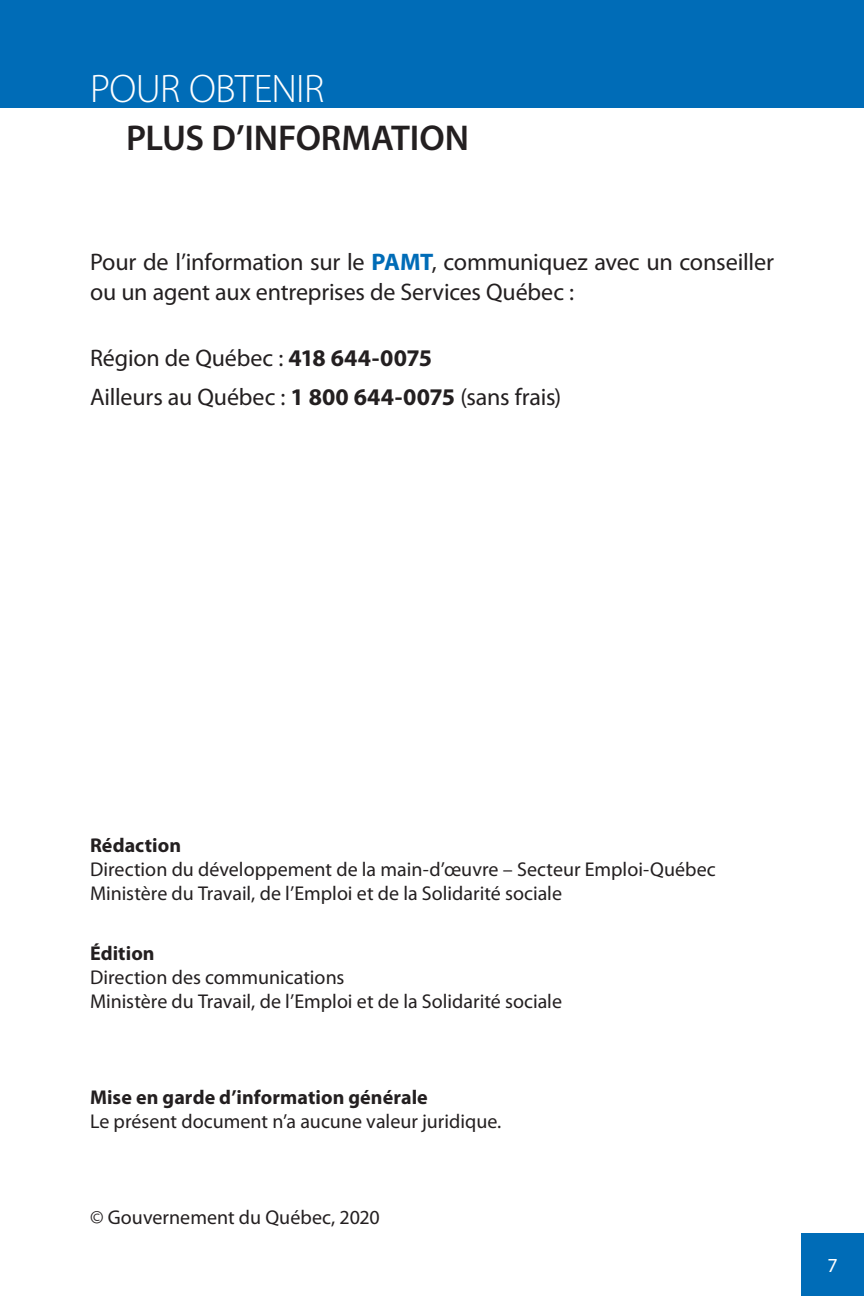
<style>
.page{position:relative;width:864px;height:1296px;background:#fff}
.page>*{position:absolute;margin:0;border:0;box-sizing:border-box;transform-origin:0 0}
.Titre1{font:300 40px "Myriad Pro";letter-spacing:-.015em;color:#fff}
.Titre1-2{font:600 36px "Myriad Pro";letter-spacing:-.005em;color:#231f20}
.Texte{font:24px/30px "Myriad Pro";letter-spacing:-.005em;color:#231f20}
.Texte-2{font:20px "Myriad Pro";color:#231f20}
.Texte-3{font:700 20px "Myriad Pro";letter-spacing:.005em;color:#231f20}
.t1{font:20px "Myriad Pro";color:#fff}
.s1{font-weight:700;color:#006cb7}
.s2{font-weight:700}
</style>
<div class="page">
<div style="left:0;top:0;width:864px;height:108px;background:#006cb7"></div>
<div style="left:801px;top:1233px;width:63px;height:63px;background:#006cb7"></div>
<p class="Titre1" style="left:90px;top:65px;width:236px">POUR OBTENIR</p>
<p class="Titre1-2" style="left:126px;top:115px;width:345px">PLUS D’INFORMATION</p>
<p class="Texte" style="left:90px;top:247px;width:685px">Pour de l’information sur le <span class="s1">PAMT</span>, communiquez avec un conseiller ou un agent aux entreprises de Services Québec :</p>
<p class="Texte" style="left:90px;top:343px;width:344px">Région de Québec : <span class="s2">418 644-0075</span></p>
<p class="Texte" style="left:90px;top:382px;width:473px">Ailleurs au Québec : <span class="s2">1 800 644-0075</span> (sans frais)</p>
<p class="Texte-3" style="left:90px;top:832px;width:93px">Rédaction</p>
<p class="Texte-2" style="left:90px;top:857px;width:627px">Direction du développement de la main-d’œuvre – Secteur Emploi-Québec</p>
<p class="Texte-2" style="left:90px;top:881px;width:474px">Ministère du Travail, de l’Emploi et de la Solidarité sociale</p>
<p class="Texte-3" style="left:90px;top:940px;width:66px">Édition</p>
<p class="Texte-2" style="left:90px;top:965px;width:256px">Direction des communications</p>
<p class="Texte-2" style="left:90px;top:989px;width:474px">Ministère du Travail, de l’Emploi et de la Solidarité sociale</p>
<p class="Texte-3" style="left:90px;top:1084px;width:339px">Mise en garde d’information générale</p>
<p class="Texte-2" style="left:90px;top:1109px;width:413px">Le présent document n’a aucune valeur juridique.</p>
<p class="Texte-2" style="left:90px;top:1205px;width:291px">© Gouvernement du Québec, 2020</p>
<p class="t1" style="left:827px;top:1253px;width:12px">7</p>
</div>
